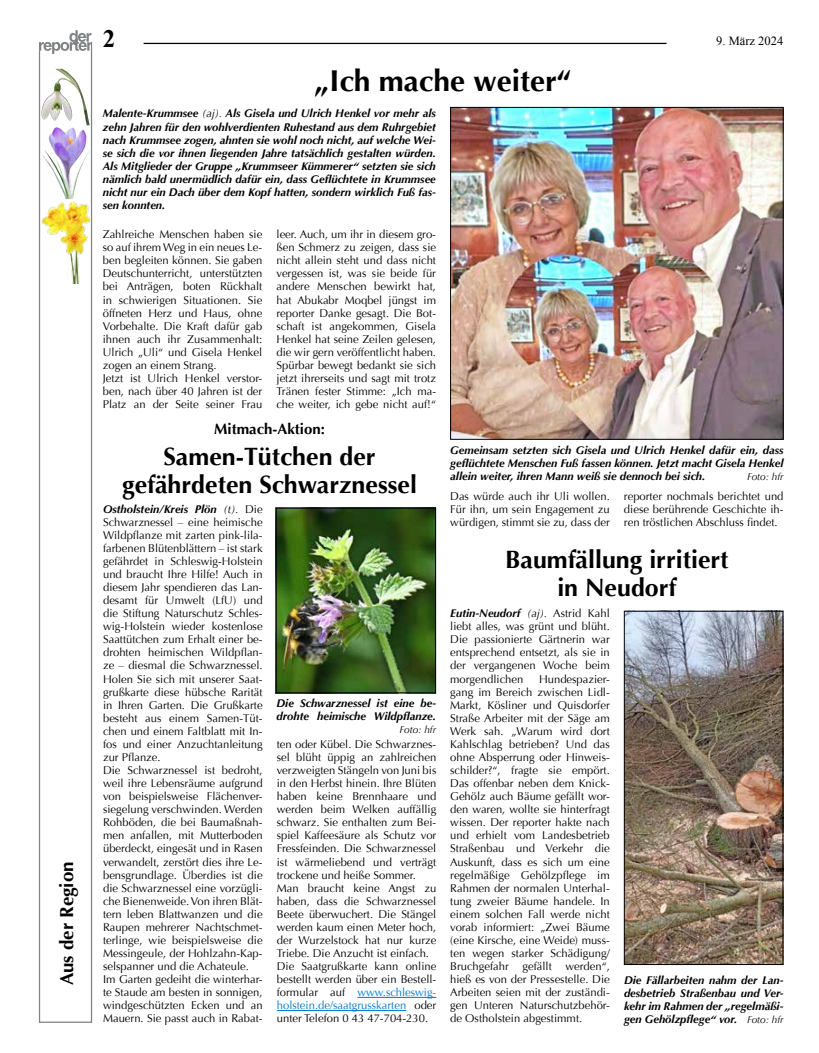
<style>
.page{position:relative;width:819px;height:1053px;background:#fff}
.page>*{position:absolute;margin:0;border:0;box-sizing:border-box;transform-origin:0 0}
.t1{font:700 30px "Optima";color:#000}
.t2{font:700 25px/27.5px "Optima";color:#000;text-align:center}
.t3{font:700 25px "Times New Roman";color:#000}
.t4{font:700 18.75px "Optima";color:#000}
.t5{font:700 15px "Optima";color:#000}
.t6{font:12.5px "Times New Roman";color:#000}
.t7{font:11.25px/13px "Optima";color:#000;text-align:justify}
.t8{font:italic 700 11.25px/13px "Optima";color:#000;text-align:justify}
.t9{font:italic 10px "Optima";color:#000}
.s1{font-weight:400}
.s2{font-weight:700;font-style:italic}
.s3{font-style:italic}
.s4{color:#0077ca}
.s5{font-weight:400;font-size:10px}
</style>
<div class="page">
<hr style="left:144px;top:43px;width:522px;height:1px;background:#000">
<img style="left:452px;top:109px;width:329px;height:328px">
<div style="left:450px;top:107px;width:333px;height:332px;border:1px solid #000"></div>
<hr style="left:357px;top:996px;width:79px;height:1px;background:#0077ca">
<hr style="left:277px;top:1010px;width:129px;height:1px;background:#0077ca">
<img style="left:278px;top:510px;width:156px;height:181px">
<div style="left:276px;top:508px;width:160px;height:185px;border:1px solid #000"></div>
<img style="left:626px;top:613px;width:155px;height:349px">
<div style="left:624px;top:611px;width:159px;height:353px;border:1px solid #000"></div>
<svg style="left:39px;top:54px;width:53px;height:968px"></svg>
<svg style="left:39px;top:30px;width:53px;height:24px"></svg>
<img style="left:55px;top:69px;width:16px;height:13px">
<img style="left:41px;top:127px;width:49px;height:72px">
<img style="left:41px;top:201px;width:49px;height:82px">
<p class="t4" style="left:56px;top:985px;width:125px;rotate:-90deg">Aus der Region</p>
<p class="t3" style="left:103px;top:21px;width:14px">2</p>
<p class="t6" style="left:716px;top:32px;width:68px">9. März 2024</p>
<p class="t1" style="left:314px;top:64px;width:259px">„Ich mache weiter“</p>
<p class="t8" style="left:103px;top:107px;width:334px">Malente-Krummsee <span class="s1">(aj).</span> Als Gisela und Ulrich Henkel vor mehr als zehn Jahren für den wohlverdienten Ruhestand aus dem Ruhrgebiet nach Krummsee zogen, ahnten sie wohl noch nicht, auf welche Wei&shy;se sich die vor ihnen liegenden Jahre tatsächlich gestalten würden.<br>Als Mitglieder der Gruppe „Krummseer Kümmerer“ setzten sie sich nämlich bald unermüdlich dafür ein, dass Geflüchtete in Krummsee nicht nur ein Dach über dem Kopf hatten, sondern wirklich Fuß fas&shy;sen konnten.</p>
<p class="t7" style="left:103px;top:228px;width:161px;text-align:left">Zahlreiche Menschen haben sie so auf ihrem Weg in ein neues Le&shy;ben begleiten können. Sie gaben<br>Deutschunterricht, unterstützten bei Anträgen, boten Rückhalt in schwierigen Situationen. Sie öffneten Herz und Haus, ohne<br>Vorbehalte. Die Kraft dafür gab ihnen auch ihr Zusammenhalt:<br>Ulrich „Uli“ und Gisela Henkel zogen an einem Strang.<br>Jetzt ist Ulrich Henkel verstor&shy;ben, nach über 40 Jahren ist der<br>Platz an der Seite seiner Frau</p>
<p class="t7" style="left:276px;top:228px;width:161px">leer. Auch, um ihr in diesem gro&shy;ßen Schmerz zu zeigen, dass sie nicht allein steht und dass nicht vergessen ist, was sie beide für andere Menschen bewirkt hat, hat Abukabr Moqbel jüngst im reporter Danke gesagt. Die Bot&shy;schaft ist angekommen, Gisela Henkel hat seine Zeilen gelesen, die wir gern veröffentlicht haben.<br>Spürbar bewegt bedankt sie sich jetzt ihrerseits und sagt mit trotz Tränen fester Stimme: „Ich ma&shy;che weiter, ich gebe nicht auf!“</p>
<p class="t5" style="left:214px;top:420px;width:112px">Mitmach-Aktion:</p>
<p class="t2" style="left:122px;top:443px;width:296px">Samen-Tütchen der gefährdeten Schwarznessel</p>
<p class="t7" style="left:103px;top:502px;width:161px;text-align:left"><span class="s2">Ostholstein/Kreis Plön</span> <span class="s3">(t).</span> Die<br>Schwarznessel – eine heimische<br>Wildpflanze mit zarten pink-lila&shy;farbenen Blütenblättern – ist stark gefährdet in Schleswig-Holstein und braucht Ihre Hilfe! Auch in diesem Jahr spendieren das Lan&shy;desamt für Umwelt (LfU) und die Stiftung Naturschutz Schles&shy;wig-Holstein wieder kostenlose<br>Saattütchen zum Erhalt einer be&shy;drohten heimischen Wildpflan&shy;ze – diesmal die Schwarznessel.<br>Holen Sie sich mit unserer Saat&shy;grußkarte diese hübsche Rarität in Ihren Garten. Die Grußkarte besteht aus einem Samen-Tüt&shy;chen und einem Faltblatt mit In&shy;fos und einer Anzuchtanleitung zur Pflanze.<br>Die Schwarznessel ist bedroht, weil ihre Lebensräume aufgrund von beispielsweise Flächenver&shy;siegelung verschwinden. Werden<br>Rohböden, die bei Baumaßnah&shy;men anfallen, mit Mutterboden überdeckt, eingesät und in Rasen verwandelt, zerstört dies ihre Le&shy;bensgrundlage. Überdies ist die die Schwarznessel eine vorzügli&shy;che Bienenweide. Von ihren Blät&shy;tern leben Blattwanzen und die<br>Raupen mehrerer Nachtschmet&shy;terlinge, wie beispielsweise die<br>Messingeule, der Hohlzahn-Kap&shy;selspanner und die Achateule.<br>Im Garten gedeiht die winterhar&shy;te Staude am besten in sonnigen, windgeschützten Ecken und an<br>Mauern. Sie passt auch in Rabat-</p>
<p class="t8" style="left:276px;top:697px;width:161px">Die Schwarznessel ist eine be&shy;drohte heimische Wildpflanze.</p>
<p class="t9" style="left:399px;top:724px;width:38px">Foto: hfr</p>
<p class="t7" style="left:277px;top:737px;width:161px;text-align:left">ten oder Kübel. Die Schwarznes&shy;sel blüht üppig an zahlreichen verzweigten Stängeln von Juni bis in den Herbst hinein. Ihre Blüten haben keine Brennhaare und werden beim Welken auffällig schwarz. Sie enthalten zum Bei&shy;spiel Kaffeesäure als Schutz vor<br>Fressfeinden. Die Schwarznessel ist wärmeliebend und verträgt trockene und heiße Sommer.<br>Man braucht keine Angst zu haben, dass die Schwarznessel<br>Beete überwuchert. Die Stängel werden kaum einen Meter hoch, der Wurzelstock hat nur kurze<br>Triebe. Die Anzucht ist einfach.<br>Die Saatgrußkarte kann online bestellt werden über ein Bestell&shy;formular auf <span class="s4">www.schleswig&shy;holstein.de/saatgrusskarten</span> oder unter Telefon 0 43 47-704-230.</p>
<p class="t8" style="left:450px;top:444px;width:335px">Gemeinsam setzten sich Gisela und Ulrich Henkel dafür ein, dass geflüchtete Menschen Fuß fassen können. Jetzt macht Gisela Henkel allein weiter, ihren Mann weiß sie dennoch bei sich.</p>
<p class="t9" style="left:747px;top:471px;width:38px">Foto: hfr</p>
<p class="t7" style="left:450px;top:489px;width:161px">Das würde auch ihr Uli wollen.<br>Für ihn, um sein Engagement zu würdigen, stimmt sie zu, dass der</p>
<p class="t7" style="left:624px;top:489px;width:161px">reporter nochmals berichtet und diese berührende Geschichte ih&shy;ren tröstlichen Abschluss findet.</p>
<p class="t2" style="left:505px;top:546px;width:225px">Baumfällung irritiert in Neudorf</p>
<p class="t7" style="left:450px;top:607px;width:161px"><span class="s2">Eutin-Neudorf</span> <span class="s3">(aj).</span> Astrid Kahl liebt alles, was grünt und blüht.<br>Die passionierte Gärtnerin war entsprechend entsetzt, als sie in der vergangenen Woche beim morgendlichen</p>
<p class="t7" style="left:450px;top:672px;width:161px;text-indent:89px">Hundespazier&shy;gang im Bereich zwischen Lidl-Markt, Kösliner und Quisdorfer Straße Arbeiter mit der Säge am Werk sah. „Warum wird dort Kahlschlag betrieben? Und das ohne Absperrung oder Hinweis&shy;schilder?“, fragte sie empört.<br>Das offenbar neben dem Knick-Gehölz auch Bäume gefällt wor&shy;den waren, wollte sie hinterfragt wissen. Der reporter hakte nach und erhielt vom Landesbetrieb Straßenbau und Verkehr die Auskunft, dass es sich um eine regelmäßige Gehölzpflege im Rahmen der normalen Unterhal&shy;tung zweier Bäume handele. In einem solchen Fall werde nicht vorab informiert: „Zwei Bäume (eine Kirsche, eine Weide) muss&shy;ten wegen starker Schädigung/ Bruchgefahr gefällt werden“, hieß es von der Pressestelle. Die Arbeiten seien mit der zuständi&shy;gen Unteren Naturschutzbehör&shy;de Ostholstein abgestimmt.</p>
<p class="t8" style="left:624px;top:973px;width:161px">Die Fällarbeiten nahm der Lan&shy;desbetrieb Straßenbau und Ver&shy;kehr im Rahmen der „regelmäßi&shy;gen Gehölzpflege“ vor. <span class="s5">Foto: hfr</span></p>
</div>
